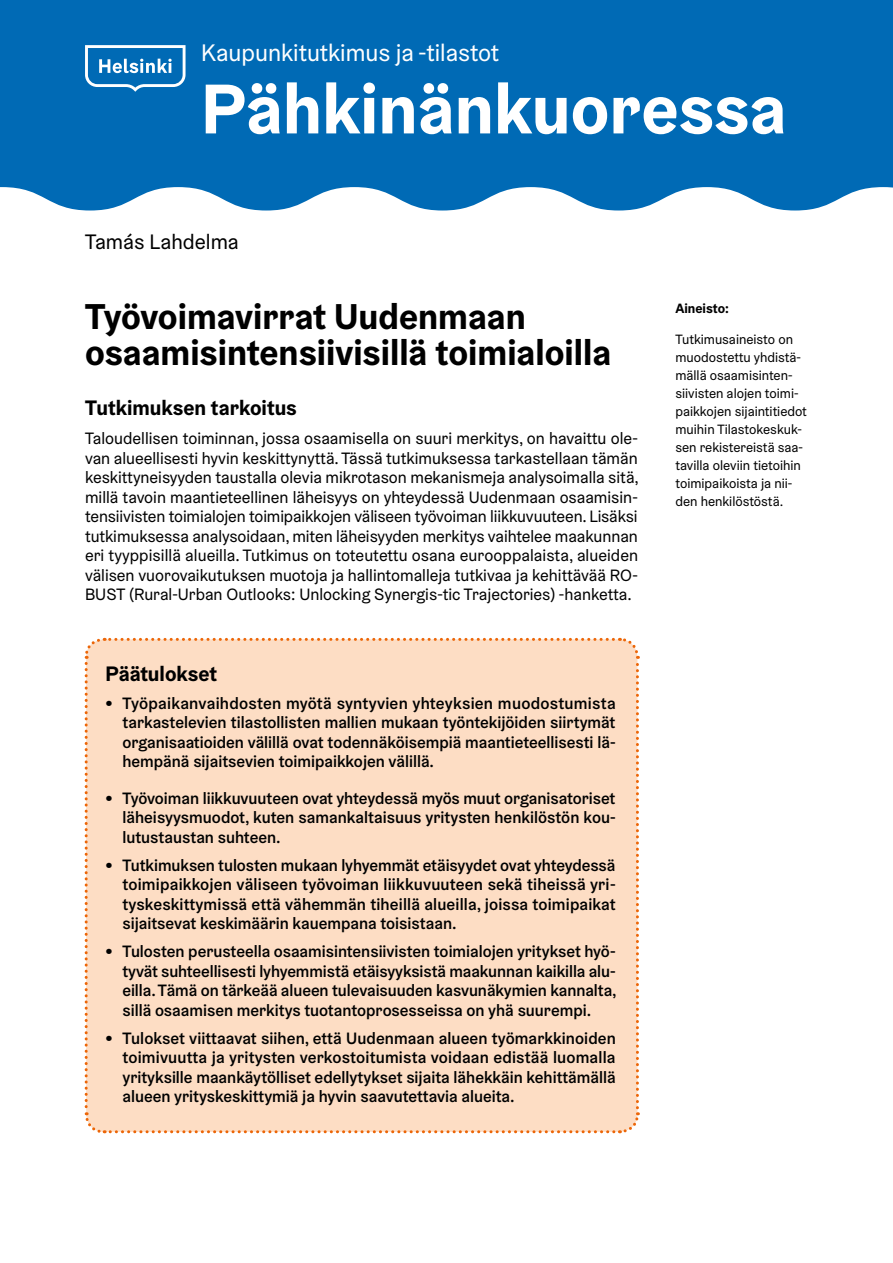
<style>
.page{position:relative;width:893px;height:1263px;background:#fff}
.page>*{position:absolute;margin:0;border:0;box-sizing:border-box;transform-origin:0 0}
.t1{font:700 70.5px "Helsinki Grotesk";color:#fff}
.Otsikko_24pt{font:700 36px/36px "Helsinki Grotesk";color:#000}
.t2{font:24px "Helsinki Grotesk";color:#fff}
.Otsikko_14pt{font:700 21px "Helsinki Grotesk";color:#000}
.Kirjoittajan_nimi_ja{font:21px "Helsinki Grotesk";color:#000}
.t3{font:500 16.5px/19.5px "Helsinki Grotesk";color:#000;text-align:justify}
.Leipis{font:16.5px/19.5px "Helsinki Grotesk";color:#000;text-align:justify}
.Kapea_palsta{font:13.5px/18px "Helsinki Grotesk";color:#000}
.Kapea_palsta-2{font:700 13.5px "Helsinki Grotesk";color:#000}
.s1{font-weight:900;font-size:19.5px}
</style>
<div class="page">
<div style="left:0;top:0;width:893px;height:210px;background:#006ab5"></div>
<svg style="left:85px;top:45px;width:101px;height:47px"></svg>
<div style="left:84px;top:637px;width:556px;height:497px;background:#fdddc4"></div>
<h3 class="t2" style="left:201px;top:37px;width:299px">Kaupunkitutkimus ja -tilastot</h3>
<h1 class="t1" style="left:201px;top:64px;width:587px">Pähkinänkuoressa</h1>
<p class="Kirjoittajan_nimi_ja" style="left:85px;top:229px;width:155px">Tamás Lahdelma</p>
<p class="Otsikko_24pt" style="left:85px;top:298px;width:528px">Työvoimavirrat Uudenmaan osaamisintensiivisillä toimialoilla</p>
<p class="Kapea_palsta-2" style="left:675px;top:300px;width:55px">Aineisto:</p>
<p class="Kapea_palsta" style="left:675px;top:330px;width:133px">Tutkimusaineisto on muodostettu yhdistä&shy;mällä osaamisinten&shy;siivisten alojen toimi&shy;paikkojen sijaintitiedot muihin Tilastokeskuk&shy;sen rekistereistä saa&shy;tavilla oleviin tietoihin toimipaikoista ja nii&shy;den henkilöstöstä.</p>
<p class="Otsikko_14pt" style="left:85px;top:394px;width:213px">Tutkimuksen tarkoitus</p>
<p class="Leipis" style="left:85px;top:428px;width:555px">Taloudellisen toiminnan, jossa osaamisella on suuri merkitys, on havaittu ole&shy;van alueellisesti hyvin keskittynyttä. Tässä tutkimuksessa tarkastellaan tämän keskittyneisyyden taustalla olevia mikrotason mekanismeja analysoimalla sitä, millä tavoin maantieteellinen läheisyys on yhteydessä Uudenmaan osaamisin&shy;tensiivisten toimialojen toimipaikkojen väliseen työvoiman liikkuvuuteen. Lisäksi tutkimuksessa analysoidaan, miten läheisyyden merkitys vaihtelee maakunnan eri tyyppisillä alueilla. Tutkimus on toteutettu osana eurooppalaista, alueiden välisen vuorovaikutuksen muotoja ja hallintomalleja tutkivaa ja kehittävää RO-BUST (Rural-Urban Outlooks: Unlocking Synergis-tic Trajectories) -hanketta.</p>
<p class="Otsikko_14pt" style="left:105px;top:660px;width:113px">Päätulokset</p>
<p class="t3" style="left:122px;top:693px;width:495px;text-indent:-17px"><span class="s1">•</span> Työpaikanvaihdosten myötä syntyvien yhteyksien muodostumista tarkastelevien tilastollisten mallien mukaan työntekijöiden siirtymät organisaatioiden välillä ovat todennäköisempiä maantieteellisesti lä&shy;hempänä sijaitsevien toimipaikkojen välillä.</p>
<p class="t3" style="left:122px;top:788px;width:495px;text-indent:-17px"><span class="s1">•</span> Työvoiman liikkuvuuteen ovat yhteydessä myös muut organisatoriset läheisyysmuodot, kuten samankaltaisuus yritysten henkilöstön kou&shy;lutustaustan suhteen.</p>
<p class="t3" style="left:122px;top:855px;width:495px;text-indent:-17px"><span class="s1">•</span> Tutkimuksen tulosten mukaan lyhyemmät etäisyydet ovat yhteydessä toimipaikkojen väliseen työvoiman liikkuvuuteen sekä tiheissä yri&shy;tyskeskittymissä että vähemmän tiheillä alueilla, joissa toimipaikat sijaitsevat keskimäärin kauempana toisistaan.</p>
<p class="t3" style="left:122px;top:942px;width:496px;text-indent:-17px"><span class="s1">•</span> Tulosten perusteella osaamisintensiivisten toimialojen yritykset hyö&shy;tyvät suhteellisesti lyhyemmistä etäisyyksistä maakunnan kaikilla alu&shy;eilla. Tämä on tärkeää alueen tulevaisuuden kasvunäkymien kannalta, sillä osaamisen merkitys tuotantoprosesseissa on yhä suurempi.</p>
<p class="t3" style="left:122px;top:1028px;width:495px;text-indent:-17px"><span class="s1">•</span> Tulokset viittaavat siihen, että Uudenmaan alueen työmarkkinoiden toimivuutta ja yritysten verkostoitumista voidaan edistää luomalla yrityksille maankäytölliset edellytykset sijaita lähekkäin kehittämällä alueen yrityskeskittymiä ja hyvin saavutettavia alueita.</p>
</div>
